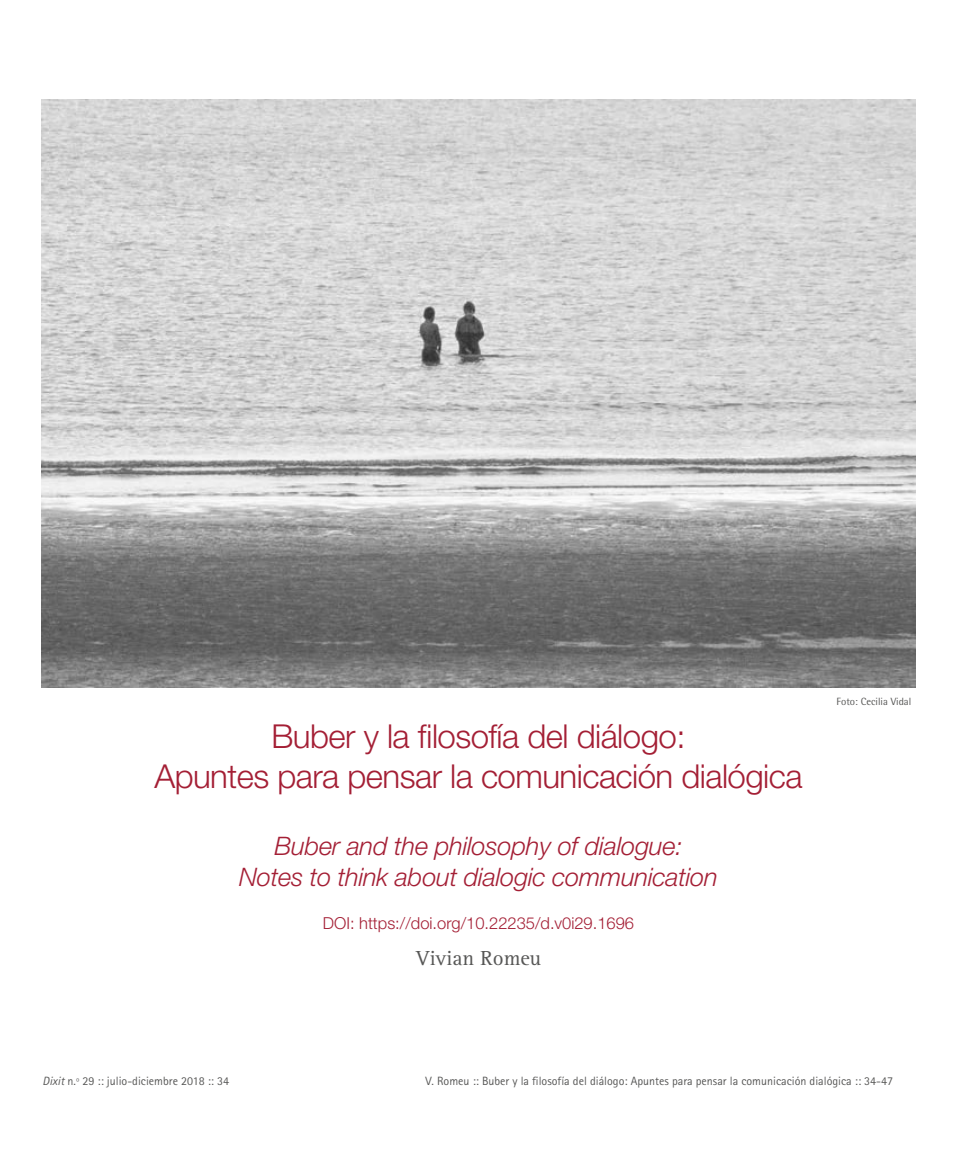
<style>
.page{position:relative;width:957px;height:1149px;background:#fff}
.page>*{position:absolute;margin:0;border:0;box-sizing:border-box;transform-origin:0 0}
.t1{font:300 33px/39.6px "Helvetica Neue LT Std";letter-spacing:-.015em;color:#a41f35;text-align:center}
.t2{font:italic 300 25.5px/30.6px "Helvetica Neue LT Std";letter-spacing:-.01em;color:#a41f35;text-align:center}
.t3{font:21px "Rotis Serif Std";color:#575756}
.t4{font:300 16.5px "Helvetica Neue LT Std";color:#a41f35}
.t5{font:12px "Rotis Sans Serif Std";color:#575756}
.t6{font:10.5px "Rotis Semi Sans Std";color:#575756}
.s1{font-style:italic}
</style>
<div class="page">
<img style="left:42px;top:99px;width:873px;height:588px">
<h1 class="t1" style="left:154px;top:715px;width:649px">Buber y la filosofía del diálogo:<br>Apuntes para pensar la comunicación dialógica</h1>
<h2 class="t2" style="left:239px;top:830px;width:480px">Buber and the philosophy of dialogue:<br>Notes to think about dialogic communication</h2>
<h3 class="t4" style="left:323px;top:912px;width:313px">DOI: https://doi.org/10.22235/d.v0i29.1696</h3>
<h3 class="t3" style="left:416px;top:945px;width:127px">Vivian Romeu</h3>
<p class="t6" style="left:836px;top:695px;width:76px">Foto: Cecilia Vidal</p>
<p class="t5" style="left:43px;top:1073px;width:188px"><span class="s1">Dixit</span> n.º 29 :: julio-diciembre 2018 :: 34</p>
<p class="t5" style="left:425px;top:1073px;width:469px">V. Romeu :: Buber y la filosofía del diálogo: Apuntes para pensar la comunicación dialógica :: 34-47</p>
</div>
